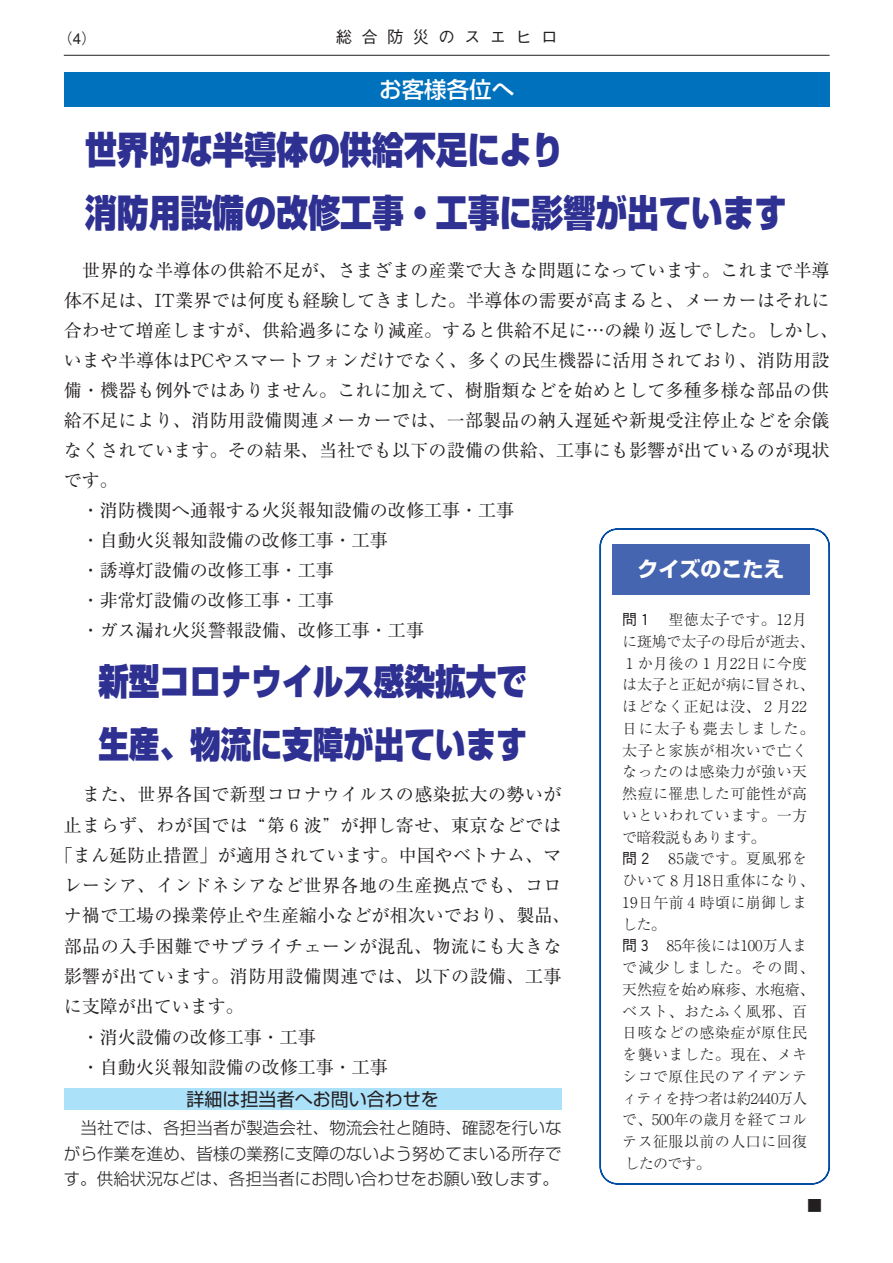
<style>
.page{position:relative;width:893px;height:1263px;background:#fff}
.page>*{position:absolute;margin:0;border:0;box-sizing:border-box;transform-origin:0 0}
.t1{font:900 37.5px/63px "Shin Go";color:#2e3092;scale:.85 1}
.t2{font:900 36px/63px "Shin Go";color:#2e3092;scale:.85 1}
.t3{font:500 22.5px "Shin Go";color:#fff}
.t4{font:700 21px "Shin Go";color:#fff}
.t5{font:18px "Ryumin";letter-spacing:.015em;color:#231f20}
.t6{font:18px "Shin Go";color:#231f20}
.t7{font:300 16.5px/25.5px "Shin Go";color:#231f20;text-align:justify}
.t8{font:500 16.5px "Gothic BBB";letter-spacing:.555em;color:#231f20}
.t9{font:300 15px/21.8px "Ryumin";letter-spacing:.025em;color:#231f20}
.t10{font:500 15px "Gothic BBB";color:#231f20}
.s1{font-family:"Gothic BBB";font-weight:500}
.s2{font-family:"Ryumin Num";font-weight:400}
</style>
<div class="page">
<hr style="left:64px;top:55px;width:765px;height:1px;background:#231f20">
<div style="left:64px;top:1089px;width:497px;height:21px;background:#ace1fa"></div>
<svg style="left:599px;top:529px;width:230px;height:655px"></svg>
<div style="left:612px;top:544px;width:197px;height:51px;background:#4665b0"></div>
<div style="left:64px;top:72px;width:765px;height:34px;background:#0071bc"></div>
<p class="t10" style="left:58px;top:32px;width:40px">（4）</p>
<p class="t8" style="left:336px;top:30px;width:223px">総合防災のスエヒロ</p>
<p class="t3" style="left:379px;top:81px;width:137px">お客様各位へ</p>
<h1 class="t1" style="left:85px;top:124px;width:826px">世界的な半導体の供給不足により<br>消防用設備の改修工事・工事に影響が出ています</h1>
<p class="t5" style="left:82px;top:264px;width:749px">世界的な半導体の供給不足が、さまざまの産業で大きな問題になっています。これまで半導</p>
<p class="t5" style="left:64px;top:294px;width:767px">体不足は、IT業界では何度も経験してきました。半導体の需要が高まると、メーカーはそれに</p>
<p class="t5" style="left:64px;top:324px;width:776px">合わせて増産しますが、供給過多になり減産。すると供給不足に…の繰り返しでした。しかし、</p>
<p class="t5" style="left:64px;top:354px;width:767px">いまや半導体はPCやスマートフォンだけでなく、多くの民生機器に活用されており、消防用設</p>
<p class="t5" style="left:64px;top:384px;width:767px">備・機器も例外ではありません。これに加えて、樹脂類などを始めとして多種多様な部品の供</p>
<p class="t5" style="left:64px;top:414px;width:767px">給不足により、消防用設備関連メーカーでは、一部製品の納入遅延や新規受注停止などを余儀</p>
<p class="t5" style="left:64px;top:444px;width:767px">なくされています。その結果、当社でも以下の設備の供給、工事にも影響が出ているのが現状</p>
<p class="t5" style="left:64px;top:474px;width:55px">です。</p>
<p class="t5" style="left:82px;top:504px;width:433px">・消防機関へ通報する火災報知設備の改修工事・工事</p>
<p class="t5" style="left:82px;top:534px;width:308px">・自動火災報知設備の改修工事・工事</p>
<p class="t5" style="left:82px;top:564px;width:253px">・誘導灯設備の改修工事・工事</p>
<p class="t5" style="left:82px;top:594px;width:253px">・非常灯設備の改修工事・工事</p>
<p class="t5" style="left:82px;top:624px;width:343px">・ガス漏れ火災警報設備、改修工事・工事</p>
<p class="t4" style="left:637px;top:561px;width:148px">クイズのこたえ</p>
<p class="t9" style="left:622px;top:611px;width:194px"><span class="s1">問１</span> 聖徳太子です。<span class="s2">12</span>月に斑鳩で太子の母后が逝去、<br>１か月後の１月<span class="s2">22</span>日に今度は太子と正妃が病に冒され、ほどなく正妃は没、２月<span class="s2">22</span>日に太子も薨去しました。太子と家族が相次いで亡くなったのは感染力が強い天然痘に罹患した可能性が高いといわれています。一方で暗殺説もあります。<br><span class="s1">問２</span> <span class="s2">85</span>歳です。夏風邪をひいて８月<span class="s2">18</span>日重体になり、<br><span class="s2">19</span>日午前４時頃に崩御しました。<br><span class="s1">問３</span> <span class="s2">85</span>年後には<span class="s2">100</span>万人まで減少しました。その間、天然痘を始め麻疹、水疱瘡、ベスト、おたふく風邪、百日咳などの感染症が原住民を襲いました。現在、メキシコで原住民のアイデンティティを持つ者は約<span class="s2">2440</span>万人で、<span class="s2">500</span>年の歳月を経てコルテス征服以前の人口に回復したのです。</p>
<h2 class="t2" style="left:98px;top:655px;width:505px">新型コロナウイルス感染拡大で生産、物流に支障が出ています</h2>
<p class="t5" style="left:82px;top:788px;width:481px">また、世界各国で新型コロナウイルスの感染拡大の勢いが</p>
<p class="t5" style="left:64px;top:819px;width:499px">止まらず、わが国では“第６波”が押し寄せ、東京などでは</p>
<p class="t5" style="left:55px;top:849px;width:508px">「まん延防止措置」が適用されています。中国やベトナム、マ</p>
<p class="t5" style="left:64px;top:879px;width:499px">レーシア、インドネシアなど世界各地の生産拠点でも、コロ</p>
<p class="t5" style="left:64px;top:909px;width:508px">ナ禍で工場の操業停止や生産縮小などが相次いでおり、製品、</p>
<p class="t5" style="left:64px;top:940px;width:499px">部品の入手困難でサプライチェーンが混乱、物流にも大きな</p>
<p class="t5" style="left:64px;top:970px;width:499px">影響が出ています。消防用設備関連では、以下の設備、工事</p>
<p class="t5" style="left:64px;top:1000px;width:181px">に支障が出ています。</p>
<p class="t5" style="left:82px;top:1031px;width:236px">・消火設備の改修工事・工事</p>
<p class="t5" style="left:82px;top:1061px;width:308px">・自動火災報知設備の改修工事・工事</p>
<p class="t6" style="left:187px;top:1092px;width:254px">詳細は担当者へお問い合わせを</p>
<p class="t7" style="left:64px;top:1117px;width:499px;text-indent:17px">当社では、各担当者が製造会社、物流会社と随時、確認を行いながら作業を進め、皆様の業務に支障のないよう努めてまいる所存です。供給状況などは、各担当者にお問い合わせをお願い致します。</p>
<p class="t9" style="left:807px;top:1197px;width:16px">■</p>
</div>
